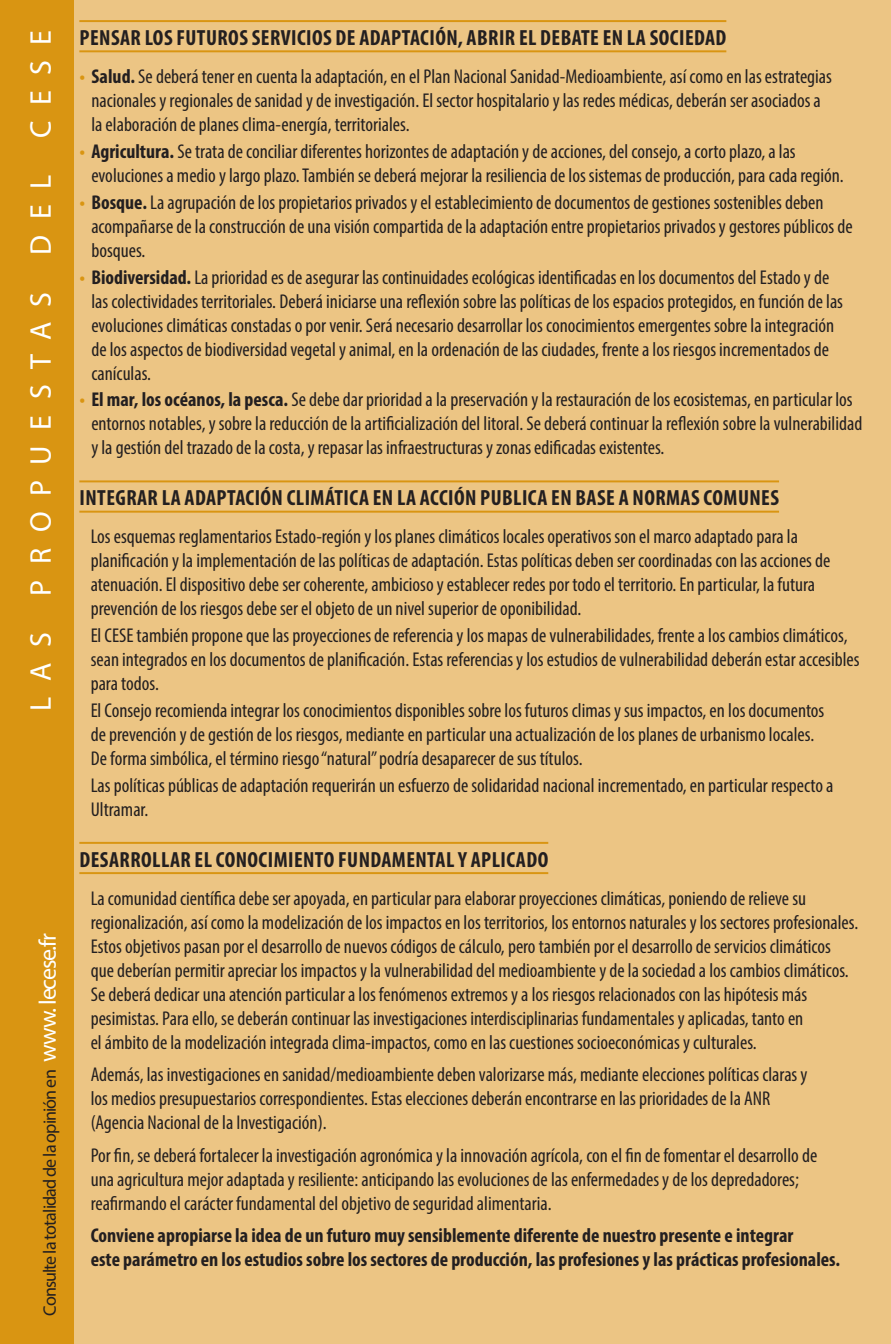
<style>
.page{position:relative;width:891px;height:1344px;background:#fff}
.page>*{position:absolute;margin:0;border:0;box-sizing:border-box;transform-origin:0 0}
.denomination_section{font:30px "Myriad Pro";letter-spacing:.52em;color:#fff}
.proposition_gros_tit{font:700 condensed 22px "Myriad Pro";letter-spacing:.02em;color:#231f20}
.proposition_alinéa{font:condensed 20px/24px "Myriad Pro";color:#231f20}
.proposition_alinéa-2{font:700 condensed 20px/24px "Myriad Pro";color:#231f20}
.proposition_alinéa-3{font:18px "Myriad Pro";letter-spacing:-.05em;color:#231f20}
.s1{font-size:24px;color:#fff}
.s2{font-weight:700;color:#d99512}
.s3{font-weight:700}
</style>
<div class="page">
<div style="left:74px;top:0;width:816px;height:1344px;background:#ecc584"></div>
<hr style="left:79px;top:20px;width:647px;height:2px;background:#d99512">
<hr style="left:79px;top:50px;width:647px;height:2px;background:#d99512">
<hr style="left:79px;top:480px;width:699px;height:2px;background:#d99512">
<hr style="left:79px;top:511px;width:699px;height:2px;background:#d99512">
<hr style="left:79px;top:842px;width:469px;height:2px;background:#d99512">
<hr style="left:79px;top:872px;width:469px;height:2px;background:#d99512">
<div style="left:0;top:0;width:74px;height:1344px;background:#d99512"></div>
<p class="denomination_section" style="left:22px;top:711px;width:682px;rotate:-90deg">LAS PROPUESTAS DEL CESE</p>
<p class="proposition_alinéa-3" style="left:39px;top:1315px;width:384px;rotate:-90deg">Consulte la totalidad de la opinión en <span class="s1">www. lecese.fr</span></p>
<p class="proposition_gros_tit" style="left:80px;top:24px;width:648px">PENSAR LOS FUTUROS SERVICIOS DE ADAPTACIÓN, ABRIR EL DEBATE EN LA SOCIEDAD</p>
<p class="proposition_alinéa" style="left:91px;top:64px;width:741px;text-indent:-12px"><span class="s2">•</span> <span class="s3">Salud.</span> Se deberá tener en cuenta la adaptación, en el Plan Nacional Sanidad-Medioambiente, así como en las estrategias nacionales y regionales de sanidad y de investigación. El sector hospitalario y las redes médicas, deberán ser asociados a la elaboración de planes clima-energía, territoriales.</p>
<p class="proposition_alinéa" style="left:91px;top:139px;width:753px;text-indent:-12px"><span class="s2">•</span> <span class="s3">Agricultura.</span> Se trata de conciliar diferentes horizontes de adaptación y de acciones, del consejo, a corto plazo, a las evoluciones a medio y largo plazo. También se deberá mejorar la resiliencia de los sistemas de producción, para cada región.</p>
<p class="proposition_alinéa" style="left:91px;top:190px;width:762px;text-indent:-12px"><span class="s2">•</span> <span class="s3">Bosque.</span> La agrupación de los propietarios privados y el establecimiento de documentos de gestiones sostenibles deben acompañarse de la construcción de una visión compartida de la adaptación entre propietarios privados y gestores públicos de bosques.</p>
<p class="proposition_alinéa" style="left:91px;top:265px;width:752px;text-indent:-12px"><span class="s2">•</span> <span class="s3">Biodiversidad.</span> La prioridad es de asegurar las continuidades ecológicas identificadas en los documentos del Estado y de las colectividades territoriales. Deberá iniciarse una reflexión sobre las políticas de los espacios protegidos, en función de las evoluciones climáticas constadas o por venir. Será necesario desarrollar los conocimientos emergentes sobre la integración de los aspectos de biodiversidad vegetal y animal, en la ordenación de las ciudades, frente a los riesgos incrementados de canículas.</p>
<p class="proposition_alinéa" style="left:91px;top:387px;width:772px;text-indent:-12px"><span class="s2">•</span> <span class="s3">El mar, los océanos, la pesca.</span> Se debe dar prioridad a la preservación y la restauración de los ecosistemas, en particular los entornos notables, y sobre la reducción de la artificialización del litoral. Se deberá continuar la reflexión sobre la vulnerabilidad y la gestión del trazado de la costa, y repasar las infraestructuras y zonas edificadas existentes.</p>
<p class="proposition_gros_tit" style="left:80px;top:484px;width:700px">INTEGRAR LA ADAPTACIÓN CLIMÁTICA EN LA ACCIÓN PUBLICA EN BASE A NORMAS COMUNES</p>
<p class="proposition_alinéa" style="left:91px;top:524px;width:741px">Los esquemas reglamentarios Estado-región y los planes climáticos locales operativos son el marco adaptado para la planificación y la implementación de las políticas de adaptación. Estas políticas deben ser coordinadas con las acciones de atenuación. El dispositivo debe ser coherente, ambicioso y establecer redes por todo el territorio. En particular, la futura prevención de los riesgos debe ser el objeto de un nivel superior de oponibilidad.</p>
<p class="proposition_alinéa" style="left:91px;top:623px;width:770px">El CESE también propone que las proyecciones de referencia y los mapas de vulnerabilidades, frente a los cambios climáticos, sean integrados en los documentos de planificación. Estas referencias y los estudios de vulnerabilidad deberán estar accesibles para todos.</p>
<p class="proposition_alinéa" style="left:91px;top:698px;width:734px">El Consejo recomienda integrar los conocimientos disponibles sobre los futuros climas y sus impactos, en los documentos de prevención y de gestión de los riesgos, mediante en particular una actualización de los planes de urbanismo locales.<br>De forma simbólica, el término riesgo “natural” podría desaparecer de sus títulos.</p>
<p class="proposition_alinéa" style="left:91px;top:773px;width:743px">Las políticas públicas de adaptación requerirán un esfuerzo de solidaridad nacional incrementado, en particular respecto a<br>Ultramar.</p>
<p class="proposition_gros_tit" style="left:80px;top:845px;width:470px">DESARROLLAR EL CONOCIMIENTO FUNDAMENTAL Y APLICADO</p>
<p class="proposition_alinéa" style="left:91px;top:886px;width:768px">La comunidad científica debe ser apoyada, en particular para elaborar proyecciones climáticas, poniendo de relieve su regionalización, así como la modelización de los impactos en los territorios, los entornos naturales y los sectores profesionales.<br>Estos objetivos pasan por el desarrollo de nuevos códigos de cálculo, pero también por el desarrollo de servicios climáticos que deberían permitir apreciar los impactos y la vulnerabilidad del medioambiente y de la sociedad a los cambios climáticos.<br>Se deberá dedicar una atención particular a los fenómenos extremos y a los riesgos relacionados con las hipótesis más pesimistas. Para ello, se deberán continuar las investigaciones interdisciplinarias fundamentales y aplicadas, tanto en<br>el ámbito de la modelización integrada clima-impactos, como en las cuestiones socioeconómicas y culturales.</p>
<p class="proposition_alinéa" style="left:91px;top:1062px;width:718px">Además, las investigaciones en sanidad/medioambiente deben valorizarse más, mediante elecciones políticas claras y los medios presupuestarios correspondientes. Estas elecciones deberán encontrarse en las prioridades de la ANR (Agencia Nacional de la Investigación).</p>
<p class="proposition_alinéa" style="left:91px;top:1143px;width:727px">Por fin, se deberá fortalecer la investigación agronómica y la innovación agrícola, con el fin de fomentar el desarrollo de una agricultura mejor adaptada y resiliente: anticipando las evoluciones de las enfermedades y de los depredadores; reafirmando el carácter fundamental del objetivo de seguridad alimentaria.</p>
<p class="proposition_alinéa-2" style="left:91px;top:1223px;width:750px">Conviene apropiarse la idea de un futuro muy sensiblemente diferente de nuestro presente e integrar<br>este parámetro en los estudios sobre los sectores de producción, las profesiones y las prácticas profesionales.</p>
</div>
